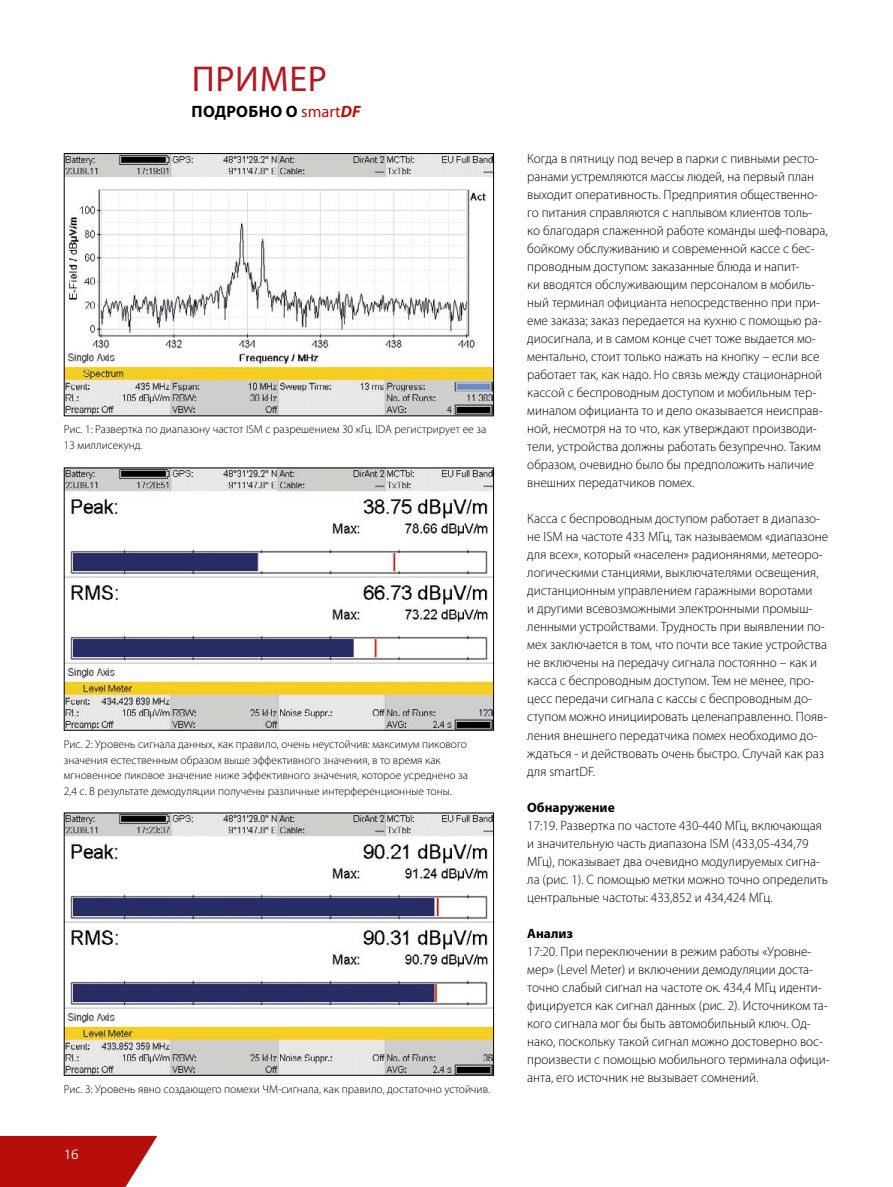
<style>
.page{position:relative;width:893px;height:1187px;background:#fff}
.page>*{position:absolute;margin:0;border:0;box-sizing:border-box;transform-origin:0 0}
.t1{font:36px "Myriad Pro";letter-spacing:.02em;color:#b61820}
.t2{font:700 16.5px "Myriad Pro";letter-spacing:.02em;color:#000}
.t3{font:300 13.5px/18px "Myriad Pro";color:#000}
.t4{font:700 13.5px "Myriad Pro";color:#000}
.t5{font:300 13.5px "Frutiger LT";color:#fff}
.t6{font:300 11.55px/15.8px "Myriad Pro";color:#000}
.s1{font-weight:400;color:#b70e0c}
.s2{font-style:italic;color:#b70e0c}
</style>
<div class="page">
<svg style="left:0;top:1135px;width:157px;height:51px;background:#bf2927"></svg>
<img style="left:66px;top:155px;width:426px;height:259px">
<div style="left:64px;top:153px;width:430px;height:263px;border:1px solid #000"></div>
<img style="left:66px;top:469px;width:426px;height:259px">
<img style="left:66px;top:814px;width:426px;height:259px">
<h1 class="t1" style="left:192px;top:57px;width:137px">ПРИМЕР</h1>
<p class="t2" style="left:192px;top:101px;width:170px">ПОДРОБНО О <span class="s1">smart</span><span class="s2">DF</span></p>
<p class="t6" style="left:64px;top:422px;width:424px">Рис. 1: Развертка по диапазону частот ISM с разрешением 30 кГц. IDA регистрирует ее за<br>13 миллисекунд.</p>
<p class="t6" style="left:64px;top:736px;width:406px">Рис. 2: Уровень сигнала данных, как правило, очень неустойчив: максимум пикового значения естественным образом выше эффективного значения, в то время как мгновенное пиковое значение ниже эффективного значения, которое усреднено за 2,4 с. В результате демодуляции получены различные интерференционные тоны.</p>
<p class="t6" style="left:64px;top:1081px;width:428px">Рис. 3: Уровень явно создающего помехи ЧМ-сигнала, как правило, достаточно устойчив.</p>
<p class="t5" style="left:64px;top:1146px;width:17px">16</p>
<p class="t3" style="left:527px;top:150px;width:302px">Когда в пятницу под вечер в парки с пивными ресто&shy;ранами устремляются массы людей, на первый план выходит оперативность. Предприятия общественно&shy;го питания справляются с наплывом клиентов толь&shy;ко благодаря слаженной работе команды шеф-повара, бойкому обслуживанию и современной кассе с бес&shy;проводным доступом: заказанные блюда и напит-<br>ки вводятся обслуживающим персоналом в мобиль&shy;ный терминал официанта непосредственно при при&shy;еме заказа; заказ передается на кухню с помощью ра&shy;диосигнала, и в самом конце счет тоже выдается мо&shy;ментально, стоит только нажать на кнопку – если все работает так, как надо. Но связь между стационарной кассой с беспроводным доступом и мобильным тер&shy;миналом официанта то и дело оказывается неисправ&shy;ной, несмотря на то что, как утверждают производи&shy;тели, устройства должны работать безупречно. Таким образом, очевидно было бы предположить наличие внешних передатчиков помех.</p>
<p class="t3" style="left:527px;top:510px;width:302px">Касса с беспроводным доступом работает в диапазо&shy;не ISM на частоте 433 МГц, так называемом «диапазоне для всех», который «населен» радионянями, метеоро&shy;логическими станциями, выключателями освещения, дистанционным управлением гаражными воротами<br>и другими всевозможными электронными промыш&shy;ленными устройствами. Трудность при выявлении по&shy;мех заключается в том, что почти все такие устройства не включены на передачу сигнала постоянно – как и касса с беспроводным доступом. Тем не менее, про&shy;цесс передачи сигнала с кассы с беспроводным до&shy;ступом можно инициировать целенаправленно. Появ&shy;ления внешнего передатчика помех необходимо до&shy;ждаться - и действовать очень быстро. Случай как раз для smartDF.</p>
<p class="t4" style="left:527px;top:798px;width:89px">Обнаружение</p>
<p class="t3" style="left:527px;top:816px;width:302px">17:19. Развертка по частоте 430-440 МГц, включающая и значительную часть диапазона ISM (433,05-434,79<br>МГц), показывает два очевидно модулируемых сигна&shy;ла (рис. 1). С помощью метки можно точно определить центральные частоты: 433,852 и 434,424 МГц.</p>
<p class="t4" style="left:527px;top:924px;width:47px">Анализ</p>
<p class="t3" style="left:527px;top:942px;width:304px">17:20. При переключении в режим работы «Уровне&shy;мер» (Level Meter) и включении демодуляции доста&shy;точно слабый сигнал на частоте ок. 434,4 МГц иденти&shy;фицируется как сигнал данных (рис. 2). Источником та&shy;кого сигнала мог бы быть автомобильный ключ. Од&shy;нако, поскольку такой сигнал можно достоверно вос&shy;произвести с помощью мобильного терминала офици&shy;анта, его источник не вызывает сомнений.</p>
</div>
